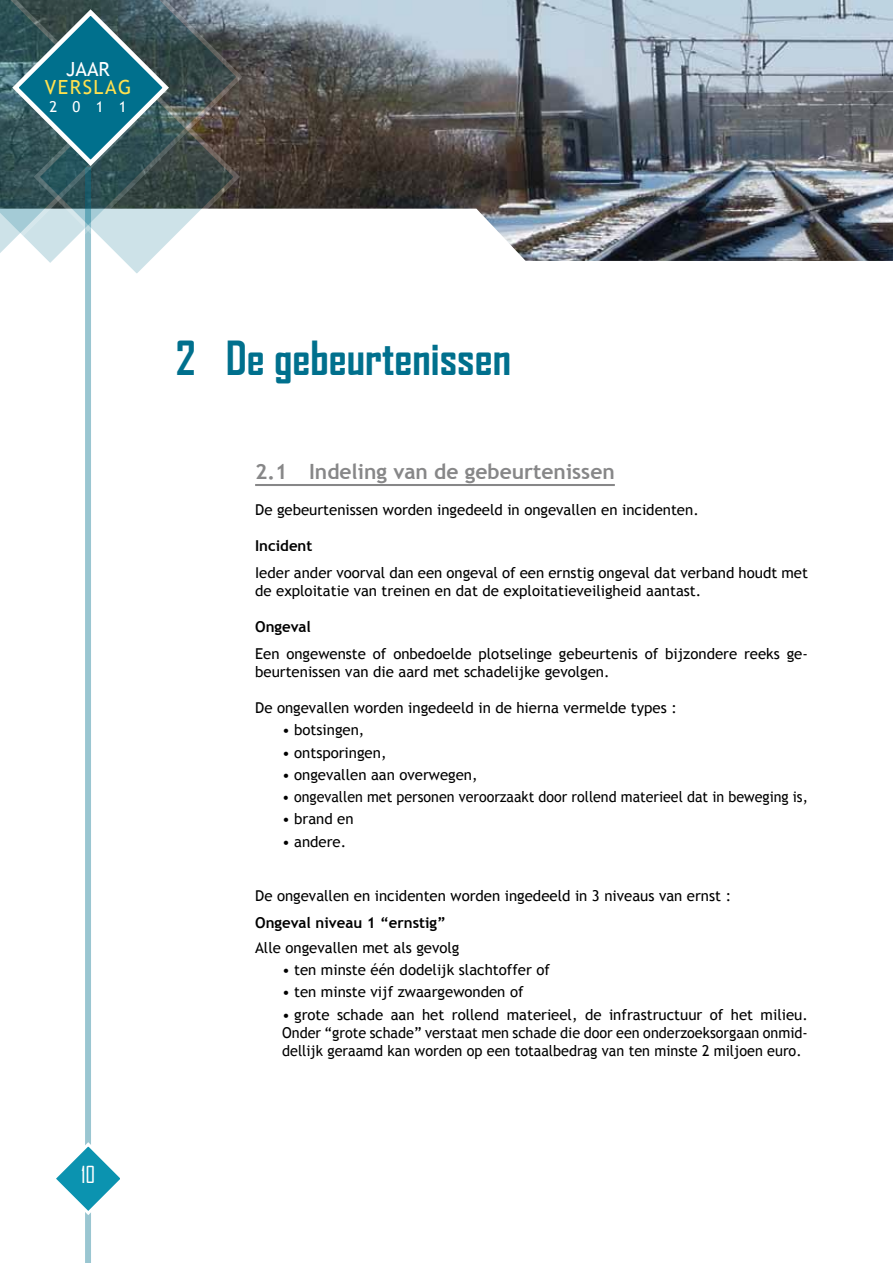
<style>
.page{position:relative;width:893px;height:1263px;background:#fff}
.page>*{position:absolute;margin:0;border:0;box-sizing:border-box;transform-origin:0 0}
.t1{font:700 45px "Agency FB";color:#00708d}
.t2{font:22.5px "Agency FB";color:#fff}
.t3{font:700 21px "Trebuchet MS";color:#878788}
.t4{font:19.5px "Trebuchet MS";letter-spacing:.08em;color:#ffe14f}
.t5{font:19.5px "Trebuchet MS";color:#fff}
.t6{font:15px/18px "Trebuchet MS";color:#000}
.t7{font:15px "Trebuchet MS";color:#000;scale:.95 1}
.t8{font:700 15px "Trebuchet MS";color:#000}
.t9{font:15px "Trebuchet MS";color:#fff}
</style>
<div class="page">
<img style="left:245px;top:0;width:648px;height:261px">
<div style="left:85px;top:167px;width:6px;height:1096px;background:#9ac6d1"></div>
<svg style="left:56px;top:1142px;width:64px;height:73px"></svg>
<hr style="left:255px;top:484px;width:360px;height:2px;background:#878788">
<svg style="left:140px;top:0;width:105px;height:209px"></svg>
<svg style="left:0;top:0;width:140px;height:253px;background:#4a686c"></svg>
<svg style="left:9px;top:6px;width:233px;height:268px"></svg>
<h3 class="t5" style="left:66px;top:57px;width:45px">JAAR</h3>
<h3 class="t4" style="left:45px;top:75px;width:88px">VERSLAG</h3>
<p class="t9" style="left:49px;top:97px;width:79px">2011</p>
<h2 class="t2" style="left:81px;top:1161px;width:16px">10</h2>
<h1 class="t1" style="left:176px;top:330px;width:337px">2 De gebeurtenissen</h1>
<h3 class="t3" style="left:255px;top:458px;width:361px">2.1 Indeling van de gebeurtenissen</h3>
<p class="t6" style="left:255px;top:501px;width:445px">De gebeurtenissen worden ingedeeld in ongevallen en incidenten.</p>
<p class="t8" style="left:255px;top:536px;width:59px">Incident</p>
<p class="t6" style="left:255px;top:564px;width:554px">Ieder ander voorval dan een ongeval of een ernstig ongeval dat verband houdt met de exploitatie van treinen en dat de exploitatieveiligheid aantast.</p>
<p class="t8" style="left:255px;top:617px;width:57px">Ongeval</p>
<p class="t6" style="left:255px;top:645px;width:554px">Een ongewenste of onbedoelde plotselinge gebeurtenis of bijzondere reeks ge&shy;beurtenissen van die aard met schadelijke gevolgen.</p>
<p class="t6" style="left:255px;top:699px;width:423px">De ongevallen worden ingedeeld in de hierna vermelde types :</p>
<p class="t6" style="left:282px;top:721px;width:84px">• botsingen,</p>
<p class="t6" style="left:282px;top:743px;width:106px">• ontsporingen,</p>
<p class="t6" style="left:282px;top:766px;width:197px">• ongevallen aan overwegen,</p>
<p class="t7" style="left:282px;top:788px;width:555px">• ongevallen met personen veroorzaakt door rollend materieel dat in beweging is,</p>
<p class="t6" style="left:282px;top:810px;width:73px">• brand en</p>
<p class="t6" style="left:282px;top:832px;width:66px">• andere.</p>
<p class="t6" style="left:255px;top:886px;width:477px">De ongevallen en incidenten worden ingedeeld in 3 niveaus van ernst :</p>
<p class="t8" style="left:255px;top:913px;width:192px">Ongeval niveau 1 “ernstig”</p>
<p class="t6" style="left:255px;top:939px;width:206px">Alle ongevallen met als gevolg</p>
<p class="t6" style="left:282px;top:961px;width:269px">• ten minste één dodelijk slachtoffer of</p>
<p class="t6" style="left:282px;top:983px;width:243px">• ten minste vijf zwaargewonden of</p>
<p class="t6" style="left:282px;top:1005px;width:527px;text-align:justify">• grote schade aan het rollend materieel, de infrastructuur of het milieu.<br>Onder “grote schade” verstaat men schade die door een onderzoeksorgaan onmid&shy;dellijk geraamd kan worden op een totaalbedrag van ten minste 2 miljoen euro.</p>
</div>
